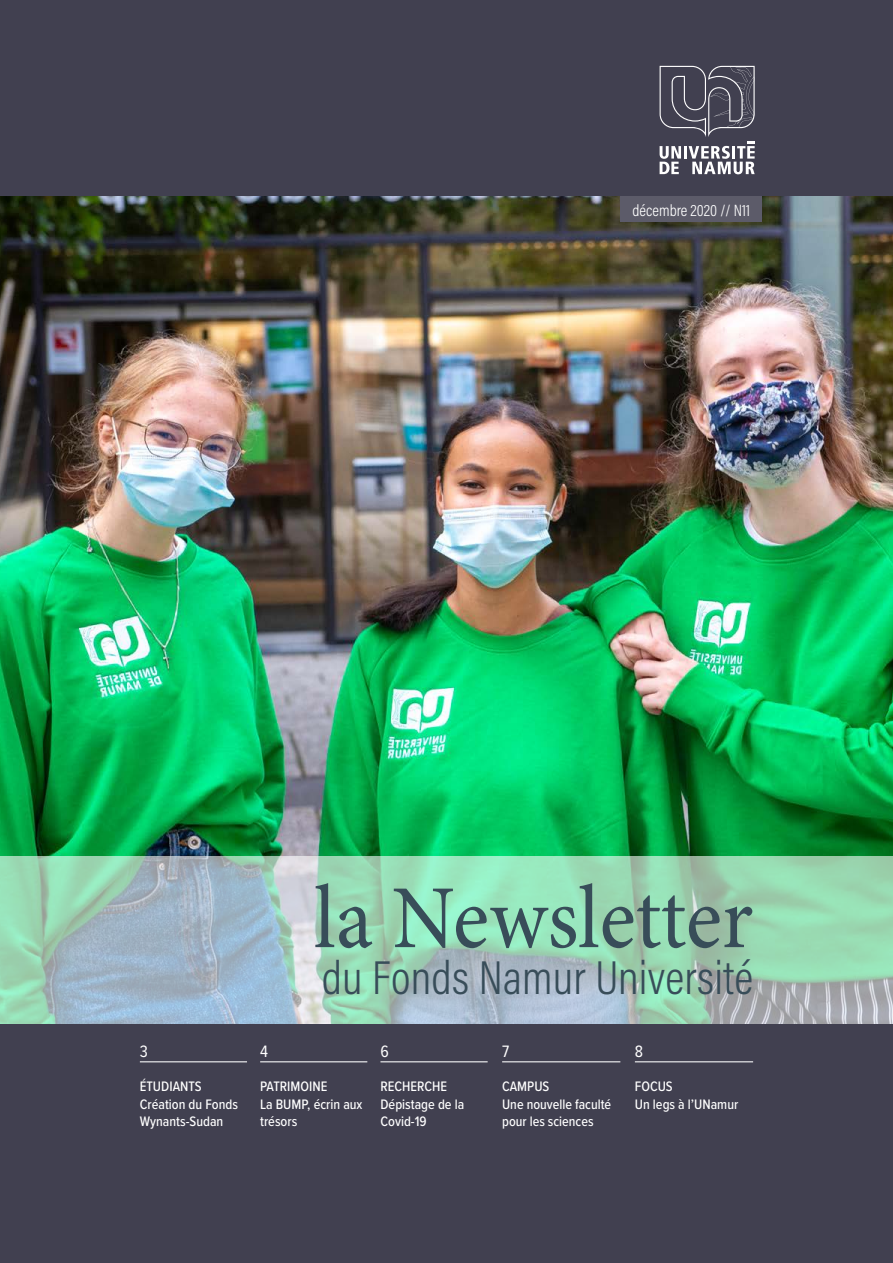
<style>
.page{position:relative;width:893px;height:1263px;background:#414050}
.page>*{position:absolute;margin:0;border:0;box-sizing:border-box;transform-origin:0 0}
.t1{font:90px "Minion Pro";color:#384d59;scale:.94 1}
.t2{font:300 48px "Acumin Pro Cond";letter-spacing:.005em;color:#384d59}
.t3{font:17.1px "Proxima Nova Cond";color:#fff}
.t4{font:300 16.5px "Acumin Pro Cond";color:#fff}
.t5{font:500 14.25px/17.1px "Proxima Nova Cond";color:#fff}
</style>
<div class="page">
<img style="left:0;top:197px;width:893px;height:659px">
<svg style="left:0;top:856px;width:893px;height:168px"></svg>
<div style="left:620px;top:197px;width:142px;height:25px;background:#5c5b69"></div>
<svg style="left:660px;top:66px;width:95px;height:108px"></svg>
<hr style="left:140px;top:1061px;width:107px;height:1px;background:#fff">
<hr style="left:260px;top:1061px;width:107px;height:1px;background:#fff">
<hr style="left:380px;top:1061px;width:108px;height:1px;background:#fff">
<hr style="left:502px;top:1061px;width:118px;height:1px;background:#fff">
<hr style="left:635px;top:1061px;width:118px;height:1px;background:#fff">
<p class="t4" style="left:632px;top:199px;width:119px">décembre 2020 // N11</p>
<p class="t3" style="left:140px;top:1039px;width:10px">3</p>
<p class="t5" style="left:140px;top:1078px;width:100px">ÉTUDIANTS<br>Création du Fonds<br>Wynants-Sudan</p>
<h1 class="t1" style="left:314px;top:858px;width:469px">la Newsletter</h1>
<h2 class="t2" style="left:322px;top:946px;width:433px">du Fonds Namur Université</h2>
<p class="t3" style="left:260px;top:1039px;width:9px">4</p>
<p class="t5" style="left:260px;top:1078px;width:104px">PATRIMOINE<br>La BUMP, écrin aux trésors</p>
<p class="t3" style="left:380px;top:1039px;width:10px">6</p>
<p class="t5" style="left:380px;top:1078px;width:85px">RECHERCHE<br>Dépistage de la<br>Covid-19</p>
<p class="t3" style="left:502px;top:1039px;width:9px">7</p>
<p class="t5" style="left:502px;top:1078px;width:111px">CAMPUS<br>Une nouvelle faculté pour les sciences</p>
<p class="t3" style="left:635px;top:1039px;width:10px">8</p>
<p class="t5" style="left:635px;top:1078px;width:105px">FOCUS<br>Un legs à l’UNamur</p>
</div>
